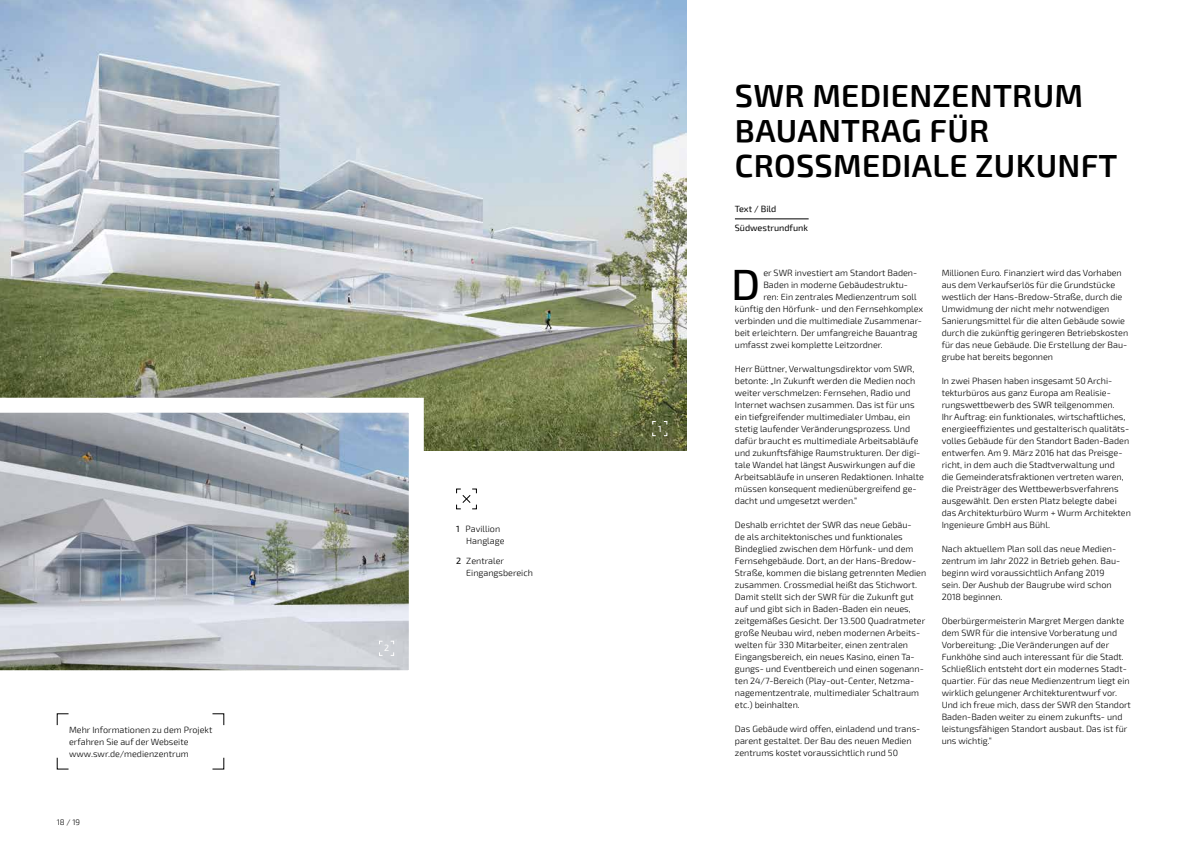
<style>
.page{position:relative;width:1191px;height:842px;background:#fff}
.page>*{position:absolute;margin:0;border:0;box-sizing:border-box;transform-origin:0 0}
.t1{font:500 43.8px "Exo 2";color:#000}
.t2{font:600 32px/35px "Exo 2";letter-spacing:.01em;color:#000}
.t3{font:300 9px/12px "Exo 2";color:#000}
.t4{font:9px/19px "Exo 2";color:#000}
.t5{font:9px "Exo 2";color:#fff}
.t6{font:300 8px "Exo 2";color:#000}
.s1{font-weight:400}
</style>
<div class="page">
<img style="left:0;top:0;width:686px;height:451px">
<hr style="left:735px;top:218px;width:73px;height:1px;background:#000">
<svg style="left:0;top:398px;width:424px;height:273px;background:#aeb4b9"></svg>
<svg style="left:56px;top:713px;width:168px;height:57px"></svg>
<svg style="left:651px;top:420px;width:17px;height:17px"></svg>
<svg style="left:378px;top:640px;width:17px;height:16px"></svg>
<svg style="left:456px;top:488px;width:21px;height:22px"></svg>
<p class="t3" style="left:69px;top:724px;width:145px">Mehr Informationen zu dem Projekt erfahren Sie auf der Webseite www.swr.de/medienzentrum</p>
<p class="t6" style="left:57px;top:817px;width:25px">18 / 19</p>
<p class="t5" style="left:384px;top:643px;width:7px">2</p>
<p class="t3" style="left:466px;top:523px;width:40px;text-indent:-10px"><span class="s1">1</span> Pavillion<br>Hanglage</p>
<p class="t3" style="left:466px;top:555px;width:68px;text-indent:-10px"><span class="s1">2</span> Zentraler<br>Eingangsbereich</p>
<p class="t5" style="left:658px;top:423px;width:5px">1</p>
<h2 class="t2" style="left:735px;top:79px;width:384px">SWR MEDIENZENTRUM<br>BAUANTRAG FÜR<br>CROSSMEDIALE ZUKUNFT</h2>
<p class="t4" style="left:735px;top:199px;width:75px">Text / Bild<br>Südwestrundfunk</p>
<h1 class="t1" style="left:731px;top:259px;width:31px">D</h1>
<p class="t3" style="left:763px;top:267px;width:155px">er SWR investiert am Standort Baden-</p>
<p class="t3" style="left:763px;top:279px;width:146px">Baden in moderne Gebäudestruktu-</p>
<p class="t3" style="left:763px;top:291px;width:155px">ren: Ein zentrales Medienzentrum soll</p>
<p class="t3" style="left:735px;top:303px;width:190px">künftig den Hörfunk- und den Fernsehkomplex</p>
<p class="t3" style="left:735px;top:315px;width:188px">verbinden und die multimediale Zusammenar-</p>
<p class="t3" style="left:735px;top:327px;width:184px">beit erleichtern. Der umfangreiche Bauantrag</p>
<p class="t3" style="left:735px;top:339px;width:149px">umfasst zwei komplette Leitzordner.</p>
<p class="t3" style="left:735px;top:363px;width:190px">Herr Büttner, Verwaltungsdirektor vom SWR, betonte: „In Zukunft werden die Medien noch weiter verschmelzen: Fernsehen, Radio und Internet wachsen zusammen. Das ist für uns ein tiefgreifender multimedialer Umbau, ein stetig laufender Veränderungsprozess. Und dafür braucht es multimediale Arbeitsabläufe und zukunftsfähige Raumstrukturen. Der digi&shy;tale Wandel hat längst Auswirkungen auf die Arbeitsabläufe in unseren Redaktionen. Inhalte müssen konsequent medienübergreifend ge&shy;dacht und umgesetzt werden.“</p>
<p class="t3" style="left:735px;top:519px;width:193px">Deshalb errichtet der SWR das neue Gebäu-<br>de als architektonisches und funktionales Bindeglied zwischen dem Hörfunk- und dem Fernsehgebäude. Dort, an der Hans-Bredow-Straße, kommen die bislang getrennten Medien zusammen. Crossmedial heißt das Stichwort.<br>Damit stellt sich der SWR für die Zukunft gut auf und gibt sich in Baden-Baden ein neues, zeitgemäßes Gesicht. Der 13.500 Quadratmeter große Neubau wird, neben modernen Arbeits&shy;welten für 330 Mitarbeiter, einen zentralen Eingangsbereich, ein neues Kasino, einen Ta&shy;gungs- und Eventbereich und einen sogenann&shy;ten 24/7-Bereich (Play-out-Center, Netzma&shy;nagementzentrale, multimedialer Schaltraum etc.) beinhalten.</p>
<p class="t3" style="left:735px;top:723px;width:187px">Das Gebäude wird offen, einladend und trans&shy;parent gestaltet. Der Bau des neuen Medien zentrums kostet voraussichtlich rund 50</p>
<p class="t3" style="left:941px;top:267px;width:188px">Millionen Euro. Finanziert wird das Vorhaben aus dem Verkaufserlös für die Grundstücke westlich der Hans-Bredow-Straße, durch die Umwidmung der nicht mehr notwendigen Sanierungsmittel für die alten Gebäude sowie durch die zukünftig geringeren Betriebskosten für das neue Gebäude. Die Erstellung der Bau&shy;grube hat bereits begonnen</p>
<p class="t3" style="left:941px;top:375px;width:191px">In zwei Phasen haben insgesamt 50 Archi&shy;tekturbüros aus ganz Europa am Realisie&shy;rungswettbewerb des SWR teilgenommen.<br>Ihr Auftrag: ein funktionales, wirtschaftliches, energieeffizientes und gestalterisch qualitäts&shy;volles Gebäude für den Standort Baden-Baden entwerfen. Am 9. März 2016 hat das Preisge&shy;richt, in dem auch die Stadtverwaltung und<br>die Gemeinderatsfraktionen vertreten waren, die Preisträger des Wettbewerbsverfahrens ausgewählt. Den ersten Platz belegte dabei das Architekturbüro Wurm + Wurm Architekten Ingenieure GmbH aus Bühl.</p>
<p class="t3" style="left:941px;top:543px;width:180px">Nach aktuellem Plan soll das neue Medien&shy;zentrum im Jahr 2022 in Betrieb gehen. Bau&shy;beginn wird voraussichtlich Anfang 2019 sein. Der Aushub der Baugrube wird schon 2018 beginnen.</p>
<p class="t3" style="left:941px;top:615px;width:191px">Oberbürgermeisterin Margret Mergen dankte dem SWR für die intensive Vorberatung und Vorbereitung: „Die Veränderungen auf der Funkhöhe sind auch interessant für die Stadt.<br>Schließlich entsteht dort ein modernes Stadt&shy;quartier. Für das neue Medienzentrum liegt ein wirklich gelungener Architekturentwurf vor.<br>Und ich freue mich, dass der SWR den Standort Baden-Baden weiter zu einem zukunfts- und leistungsfähigen Standort ausbaut. Das ist für uns wichtig.“</p>
</div>
